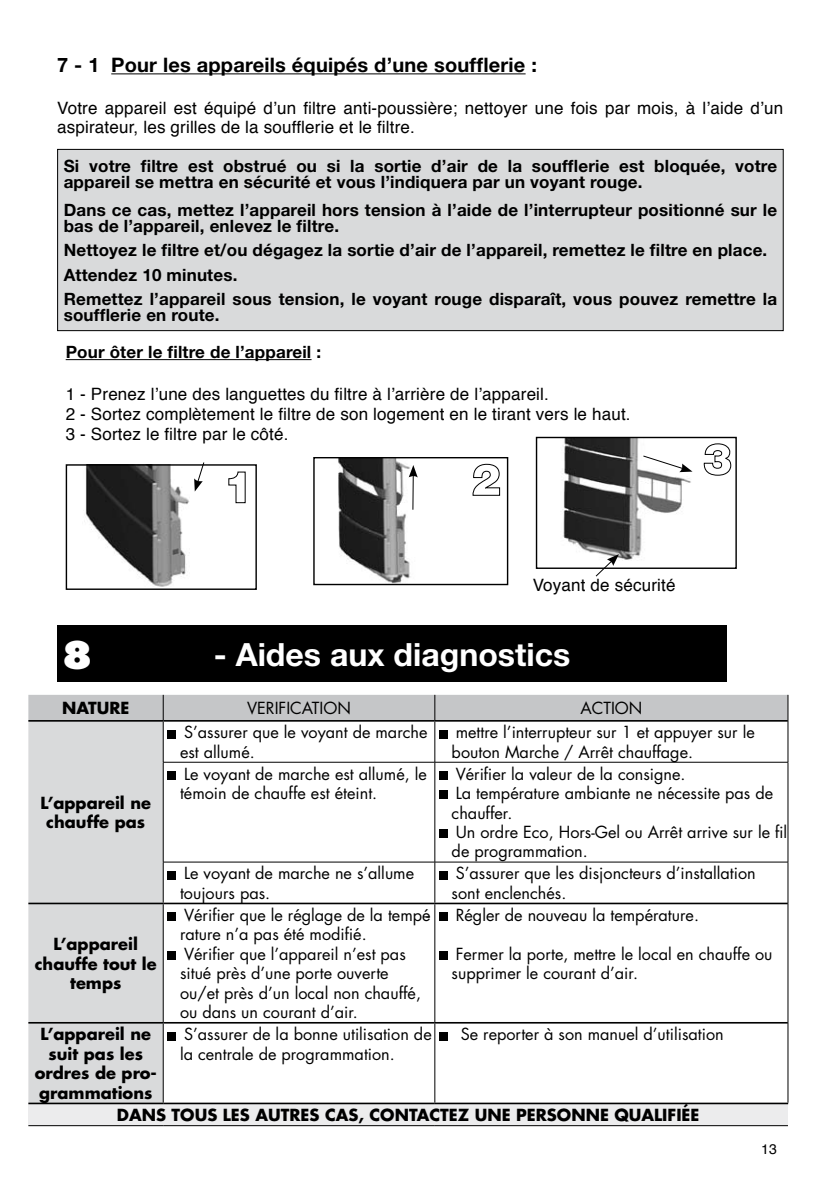
<style>
.page{position:relative;width:840px;height:1191px;background:#fff}
.page>*{position:absolute;margin:0;border:0;box-sizing:border-box;transform-origin:0 0}
.t1{font:800 37.2px "Futura";color:#fff}
.t2{font:700 32px "Helvetica Neue";color:#fff}
.t3{font:700 20px "Helvetica Neue";letter-spacing:.01em;color:#000}
.t4{font:700 17px/16px "Helvetica Neue";letter-spacing:.01em;color:#000}
.t5{font:17px/19.6px "Helvetica";letter-spacing:.01em;color:#000}
.t6{font:16.2px/19.4px "Futura";color:#000}
.t7{font:700 16.2px/19.4px "Futura";color:#000;text-align:center}
.t8{font:14px "Helvetica";color:#000}
</style>
<div class="page">
<div style="left:57px;top:625px;width:669px;height:57px;background:#000"></div>
<div style="left:28px;top:721px;width:135px;height:381px;background:#d9dadb"></div>
<svg style="left:164px;top:721px;width:623px;height:381px"></svg>
<div style="left:28px;top:1103px;width:759px;height:22px;background:#ececed"></div>
<hr style="left:434px;top:762px;width:1px;height:100px;background:#000">
<hr style="left:787px;top:762px;width:1px;height:100px;background:#000">
<hr style="left:163px;top:904px;width:1px;height:118px;background:#000">
<hr style="left:434px;top:904px;width:1px;height:118px;background:#000">
<hr style="left:787px;top:903px;width:1px;height:119px;background:#000">
<hr style="left:434px;top:862px;width:1px;height:40px;background:#000">
<hr style="left:787px;top:862px;width:1px;height:41px;background:#000">
<hr style="left:163px;top:1023px;width:1px;height:79px;background:#000">
<hr style="left:434px;top:1023px;width:1px;height:79px;background:#000">
<hr style="left:787px;top:1022px;width:1px;height:80px;background:#000">
<hr style="left:163px;top:721px;width:1px;height:41px;background:#000">
<hr style="left:434px;top:721px;width:1px;height:41px;background:#000">
<hr style="left:787px;top:721px;width:1px;height:41px;background:#000">
<hr style="left:163px;top:762px;width:1px;height:100px;background:#000">
<hr style="left:163px;top:862px;width:1px;height:40px;background:#000">
<div style="left:28px;top:695px;width:760px;height:26px;background:#c5c6c8"></div>
<hr style="left:28px;top:720px;width:135px;height:1px;background:#000">
<hr style="left:163px;top:720px;width:271px;height:1px;background:#000">
<hr style="left:434px;top:720px;width:353px;height:1px;background:#000">
<hr style="left:163px;top:762px;width:271px;height:1px;background:#000">
<hr style="left:434px;top:762px;width:353px;height:1px;background:#000">
<hr style="left:163px;top:861px;width:271px;height:1px;background:#000">
<hr style="left:434px;top:861px;width:353px;height:1px;background:#000">
<hr style="left:28px;top:902px;width:135px;height:2px;background:#000">
<hr style="left:163px;top:902px;width:271px;height:2px;background:#000">
<hr style="left:434px;top:902px;width:353px;height:2px;background:#000">
<hr style="left:28px;top:1022px;width:135px;height:1px;background:#000">
<hr style="left:163px;top:1022px;width:271px;height:1px;background:#000">
<hr style="left:434px;top:1022px;width:353px;height:1px;background:#000">
<hr style="left:28px;top:1102px;width:135px;height:2px;background:#000">
<hr style="left:28px;top:1125px;width:135px;height:1px;background:#000">
<hr style="left:163px;top:1125px;width:271px;height:1px;background:#000">
<hr style="left:434px;top:1125px;width:353px;height:1px;background:#000">
<hr style="left:163px;top:1102px;width:271px;height:2px;background:#000">
<hr style="left:434px;top:1102px;width:353px;height:2px;background:#000">
<div style="left:168px;top:730px;width:8px;height:8px;background:#000"></div>
<div style="left:439px;top:730px;width:8px;height:8px;background:#000"></div>
<div style="left:168px;top:771px;width:8px;height:8px;background:#000"></div>
<div style="left:439px;top:771px;width:8px;height:8px;background:#000"></div>
<div style="left:439px;top:791px;width:8px;height:8px;background:#000"></div>
<div style="left:439px;top:830px;width:8px;height:8px;background:#000"></div>
<div style="left:168px;top:871px;width:8px;height:8px;background:#000"></div>
<div style="left:439px;top:871px;width:8px;height:8px;background:#000"></div>
<div style="left:168px;top:912px;width:8px;height:8px;background:#000"></div>
<div style="left:168px;top:951px;width:8px;height:8px;background:#000"></div>
<div style="left:439px;top:912px;width:8px;height:8px;background:#000"></div>
<div style="left:439px;top:951px;width:8px;height:8px;background:#000"></div>
<div style="left:168px;top:1032px;width:8px;height:8px;background:#000"></div>
<div style="left:439px;top:1032px;width:8px;height:8px;background:#000"></div>
<hr style="left:66px;top:359px;width:245px;height:1px;background:#000">
<img style="left:85px;top:466px;width:161px;height:121px">
<div style="left:66px;top:464px;width:191px;height:126px;border:1px solid #000"></div>
<img style="left:338px;top:459px;width:163px;height:124px">
<div style="left:313px;top:457px;width:195px;height:128px;border:1px solid #000"></div>
<img style="left:537px;top:439px;width:195px;height:128px">
<div style="left:535px;top:437px;width:201px;height:132px;border:1px solid #000"></div>
<hr style="left:412px;top:474px;width:1px;height:36px;background:#000">
<svg style="left:408px;top:465px;width:9px;height:12px"></svg>
<svg style="left:194px;top:462px;width:11px;height:29px"></svg>
<svg style="left:594px;top:554px;width:24px;height:23px"></svg>
<svg style="left:228px;top:471px;width:18px;height:32px"></svg>
<svg style="left:472px;top:463px;width:28px;height:33px"></svg>
<svg style="left:703px;top:443px;width:28px;height:33px"></svg>
<svg style="left:642px;top:455px;width:50px;height:17px"></svg>
<div style="left:58px;top:149px;width:724px;height:182px;background:#d9dadb"></div>
<div style="left:57px;top:149px;width:726px;height:182px;border:1px solid #000"></div>
<hr style="left:111px;top:73px;width:414px;height:1px;background:#000">
<p class="t3" style="left:57px;top:52px;width:481px">7 - 1 Pour les appareils équipés d’une soufflerie :</p>
<p class="t5" style="left:57px;top:98px;width:727px;line-height:19px">Votre appareil est équipé d’un filtre anti-poussière; nettoyer une fois par mois, à l’aide d’un aspirateur, les grilles de la soufflerie et le filtre.</p>
<p class="t4" style="left:64px;top:158px;width:714px">Si votre filtre est obstrué ou si la sortie d’air de la soufflerie est bloquée, votre appareil se mettra en sécurité et vous l’indiquera par un voyant rouge.</p>
<p class="t4" style="left:64px;top:201px;width:714px">Dans ce cas, mettez l’appareil hors tension à l’aide de l’interrupteur positionné sur le bas de l’appareil, enlevez le filtre.</p>
<p class="t4" style="left:64px;top:237px;width:714px;line-height:24.6px">Nettoyez le filtre et/ou dégagez la sortie d’air de l’appareil, remettez le filtre en place.<br>Attendez 10 minutes.<br>Remettez l’appareil sous tension, le voyant rouge disparaît, vous pouvez remettre la</p>
<p class="t4" style="left:64px;top:307px;width:157px">soufflerie en route.</p>
<p class="t4" style="left:66px;top:343px;width:257px">Pour ôter le filtre de l’appareil :</p>
<p class="t5" style="left:66px;top:384px;width:566px">1 - Prenez l’une des languettes du filtre à l’arrière de l’appareil.<br>2 - Sortez complètement le filtre de son logement en le tirant vers le haut.<br>3 - Sortez le filtre par le côté.</p>
<p class="t5" style="left:532px;top:574px;width:144px">Voyant de sécurité</p>
<h1 class="t1" style="left:62px;top:632px;width:32px">8</h1>
<h2 class="t2" style="left:214px;top:635px;width:358px">- Aides aux diagnostics</h2>
<p class="t7" style="left:62px;top:698px;width:69px">NATURE</p>
<p class="t6" style="left:247px;top:698px;width:105px">VERIFICATION</p>
<p class="t6" style="left:580px;top:698px;width:64px">ACTION</p>
<p class="t7" style="left:41px;top:792px;width:112px">L’appareil ne chauffe pas</p>
<p class="t7" style="left:35px;top:934px;width:123px">L’appareil chauffe tout le temps</p>
<p class="t6" style="left:180px;top:722px;width:249px">S’assurer que le voyant de marche est allumé.</p>
<p class="t6" style="left:451px;top:722px;width:304px">mettre l’interrupteur sur 1 et appuyer sur le bouton Marche / Arrêt chauffage.</p>
<p class="t6" style="left:180px;top:763px;width:248px">Le voyant de marche est allumé, le témoin de chauffe est éteint.</p>
<p class="t6" style="left:451px;top:763px;width:337px">Vérifier la valeur de la consigne.<br>La température ambiante ne nécessite pas de chauffer.<br>Un ordre Eco, Hors-Gel ou Arrêt arrive sur le fil de programmation.</p>
<p class="t6" style="left:180px;top:863px;width:235px">Le voyant de marche ne s’allume toujours pas.</p>
<p class="t6" style="left:451px;top:863px;width:305px">S’assurer que les disjoncteurs d’installation sont enclenchés.</p>
<p class="t6" style="left:180px;top:905px;width:252px">Vérifier que le réglage de la tempé&shy;rature n’a pas été modifié.<br>Vérifier que l’appareil n’est pas situé près d’une porte ouverte ou/et près d’un local non chauffé, ou dans un courant d’air.</p>
<p class="t6" style="left:455px;top:905px;width:245px">Régler de nouveau la température.</p>
<p class="t6" style="left:451px;top:944px;width:322px">Fermer la porte, mettre le local en chauffe ou supprimer le courant d’air.</p>
<p class="t7" style="left:35px;top:1024px;width:124px">L’appareil ne suit pas les ordres de pro&shy;grammations</p>
<p class="t6" style="left:180px;top:1024px;width:253px">S’assurer de la bonne utilisation de la centrale de programmation.</p>
<p class="t6" style="left:460px;top:1024px;width:264px">Se reporter à son manuel d’utilisation</p>
<p class="t7" style="left:117px;top:1104px;width:584px">DANS TOUS LES AUTRES CAS, CONTACTEZ UNE PERSONNE QUALIFIÉE</p>
<p class="t8" style="left:760px;top:1137px;width:17px">13</p>
</div>
